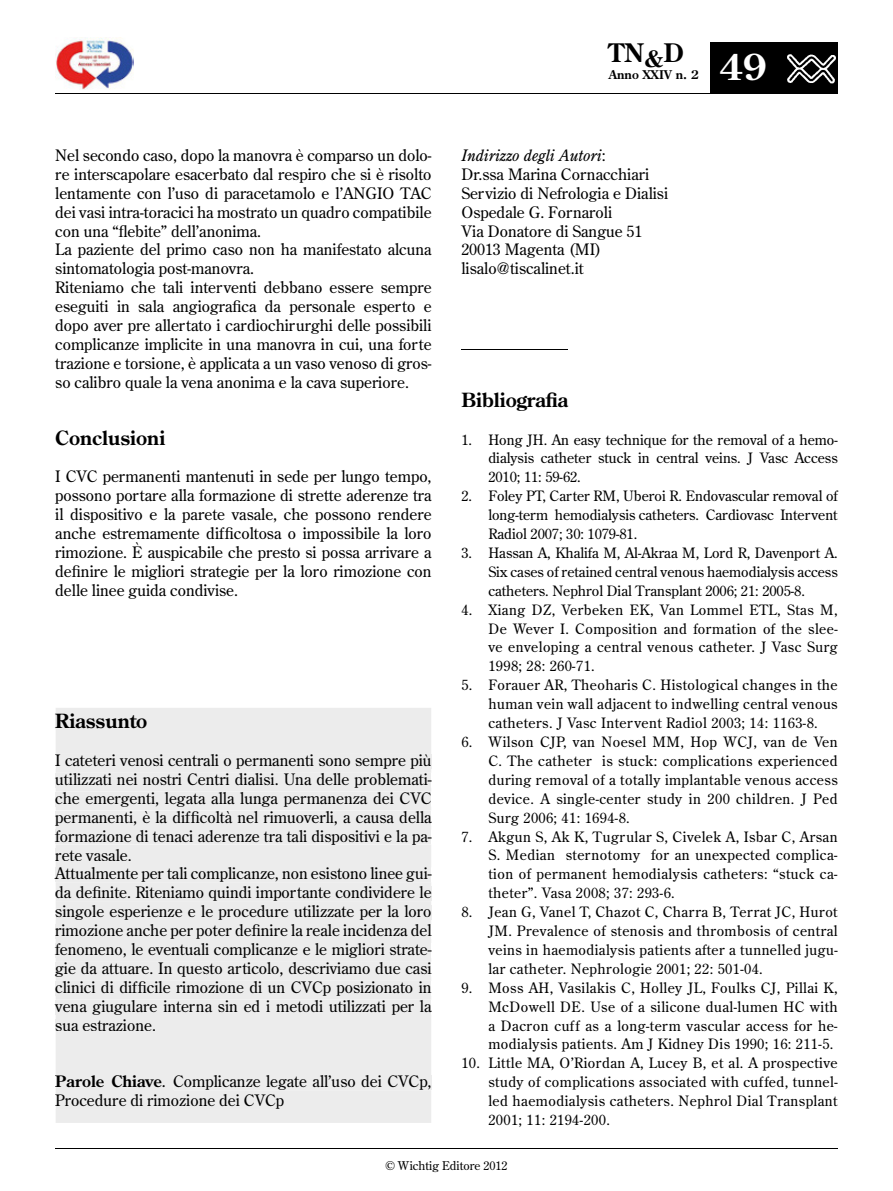
<style>
.page{position:relative;width:893px;height:1191px;background:#fff}
.page>*{position:absolute;margin:0;border:0;box-sizing:border-box;transform-origin:0 0}
.t1{font:700 36px "Century Old Style Std";color:#fff}
.t2{font:700 25.5px "Century Old Style Std";color:#000}
.t3{font:700 19.5px "Century Old Style Std";color:#000}
.t4{font:15.75px/18.9px "Century Old Style Std";color:#000}
.t5{font:14.25px/18.9px "Century Old Style Std";letter-spacing:.03em;color:#000;text-align:justify}
.t6{font:12px "Century Old Style Std";color:#000}
.t7{font:700 12px "Century Old Style Std";color:#000}
.s1{font-weight:700}
.s2{font-style:italic}
</style>
<div class="page">
<img style="left:55px;top:37px;width:78px;height:53px">
<hr style="left:55px;top:94px;width:783px;height:1px;background:#000">
<div style="left:710px;top:43px;width:128px;height:51px;background:#000"></div>
<img style="left:787px;top:54px;width:49px;height:30px">
<hr style="left:55px;top:1147px;width:783px;height:1px;background:#000">
<div style="left:56px;top:708px;width:375px;height:415px;background:#ececec"></div>
<div style="left:56px;top:713px;width:91px;height:15px;background:#ececec"></div>
<div style="left:56px;top:754px;width:375px;height:14px;background:#ececec"></div>
<div style="left:56px;top:773px;width:375px;height:14px;background:#ececec"></div>
<div style="left:56px;top:791px;width:375px;height:15px;background:#ececec"></div>
<div style="left:56px;top:810px;width:375px;height:15px;background:#ececec"></div>
<div style="left:56px;top:829px;width:375px;height:15px;background:#ececec"></div>
<div style="left:56px;top:848px;width:75px;height:12px;background:#ececec"></div>
<div style="left:56px;top:867px;width:375px;height:15px;background:#ececec"></div>
<div style="left:56px;top:886px;width:375px;height:15px;background:#ececec"></div>
<div style="left:56px;top:905px;width:375px;height:15px;background:#ececec"></div>
<div style="left:56px;top:924px;width:375px;height:15px;background:#ececec"></div>
<div style="left:56px;top:943px;width:375px;height:14px;background:#ececec"></div>
<div style="left:56px;top:962px;width:375px;height:14px;background:#ececec"></div>
<div style="left:56px;top:980px;width:375px;height:15px;background:#ececec"></div>
<div style="left:56px;top:999px;width:375px;height:15px;background:#ececec"></div>
<div style="left:56px;top:1019px;width:99px;height:11px;background:#ececec"></div>
<div style="left:56px;top:1075px;width:106px;height:12px;background:#ececec"></div>
<div style="left:174px;top:1075px;width:257px;height:15px;background:#ececec"></div>
<div style="left:56px;top:1094px;width:228px;height:15px;background:#ececec"></div>
<hr style="left:461px;top:349px;width:107px;height:1px;background:#000">
<p class="t4" style="left:55px;top:145px;width:378px">Nel secondo caso, dopo la manovra è comparso un dolo&shy;re interscapolare esacerbato dal respiro che si è risolto lentamente con l’uso di paracetamolo e l’ANGIO TAC dei vasi intra-toracici ha mostrato un quadro compatibile con una “flebite” dell’anonima.<br>La paziente del primo caso non ha manifestato alcuna sintomatologia post-manovra.<br>Riteniamo che tali interventi debbano essere sempre eseguiti in sala angiografica da personale esperto e dopo aver pre allertato i cardiochirurghi delle possibili complicanze implicite in una manovra in cui, una forte trazione e torsione, è applicata a un vaso venoso di gros&shy;so calibro quale la vena anonima e la cava superiore.</p>
<p class="t3" style="left:55px;top:424px;width:112px">Conclusioni</p>
<p class="t4" style="left:55px;top:467px;width:378px;text-align:justify">I CVC permanenti mantenuti in sede per lungo tempo, possono portare alla formazione di strette aderenze tra il dispositivo e la parete vasale, che possono rendere anche estremamente difficoltosa o impossibile la loro rimozione. È auspicabile che presto si possa arrivare a definire le migliori strategie per la loro rimozione con delle linee guida condivise.</p>
<p class="t3" style="left:55px;top:708px;width:94px">Riassunto</p>
<p class="t4" style="left:55px;top:750px;width:378px">I cateteri venosi centrali o permanenti sono sempre più utilizzati nei nostri Centri dialisi. Una delle problemati&shy;che emergenti, legata alla lunga permanenza dei CVC permanenti, è la difficoltà nel rimuoverli, a causa della formazione di tenaci aderenze tra tali dispositivi e la pa&shy;rete vasale.<br>Attualmente per tali complicanze, non esistono linee gui&shy;da definite. Riteniamo quindi importante condividere le singole esperienze e le procedure utilizzate per la loro rimozione anche per poter definire la reale incidenza del fenomeno, le eventuali complicanze e le migliori strate&shy;gie da attuare. In questo articolo, descriviamo due casi clinici di difficile rimozione di un CVCp posizionato in vena giugulare interna sin ed i metodi utilizzati per la sua estrazione.</p>
<p class="t4" style="left:55px;top:1072px;width:378px"><span class="s1">Parole Chiave</span>. Complicanze legate all’uso dei CVCp,<br>Procedure di rimozione dei CVCp</p>
<h2 class="t2" style="left:609px;top:36px;width:76px">TN<sub>&amp;</sub>D</h2>
<p class="t7" style="left:609px;top:67px;width:91px">Anno XXIV n. 2</p>
<h1 class="t1" style="left:719px;top:44px;width:49px">49</h1>
<p class="t4" style="left:461px;top:145px;width:208px"><span class="s2">Indirizzo degli Autori</span>:<br>Dr.ssa Marina Cornacchiari<br>Servizio di Nefrologia e Dialisi<br>Ospedale G. Fornaroli<br>Via Donatore di Sangue 51<br>20013 Magenta (MI) lisalo@tiscalinet.it</p>
<p class="t3" style="left:461px;top:387px;width:108px">Bibliografia</p>
<p class="t5" style="left:488px;top:430px;width:351px;text-indent:-27px">1. Hong JH. An easy technique for the removal of a hemo&shy;dialysis catheter stuck in central veins. J Vasc Access 2010; 11: 59-62.</p>
<p class="t5" style="left:488px;top:486px;width:351px;text-indent:-27px">2. Foley PT, Carter RM, Uberoi R. Endovascular removal of long-term hemodialysis catheters. Cardiovasc Intervent Radiol 2007; 30: 1079-81.</p>
<p class="t5" style="left:488px;top:543px;width:351px;text-indent:-27px">3. Hassan A, Khalifa M, Al-Akraa M, Lord R, Davenport A.<br>Six cases of retained central venous haemodialysis access catheters. Nephrol Dial Transplant 2006; 21: 2005-8.</p>
<p class="t5" style="left:488px;top:600px;width:351px;text-indent:-27px">4. Xiang DZ, Verbeken EK, Van Lommel ETL, Stas M, De Wever I. Composition and formation of the slee&shy;ve enveloping a central venous catheter. J Vasc Surg 1998; 28: 260-71.</p>
<p class="t5" style="left:488px;top:675px;width:351px;text-indent:-27px">5. Forauer AR, Theoharis C. Histological changes in the human vein wall adjacent to indwelling central venous catheters. J Vasc Intervent Radiol 2003; 14: 1163-8.</p>
<p class="t5" style="left:488px;top:732px;width:351px;text-indent:-27px">6. Wilson CJP, van Noesel MM, Hop WCJ, van de Ven C. The catheter is stuck: complications experienced during removal of a totally implantable venous access device. A single-center study in 200 children. J Ped Surg 2006; 41: 1694-8.</p>
<p class="t5" style="left:488px;top:826px;width:351px;text-indent:-27px">7. Akgun S, Ak K, Tugrular S, Civelek A, Isbar C, Arsan S. Median sternotomy for an unexpected complica&shy;tion of permanent hemodialysis catheters: “stuck ca&shy;theter”. Vasa 2008; 37: 293-6.</p>
<p class="t5" style="left:488px;top:902px;width:351px;text-indent:-27px">8. Jean G, Vanel T, Chazot C, Charra B, Terrat JC, Hurot JM. Prevalence of stenosis and thrombosis of central veins in haemodialysis patients after a tunnelled jugu&shy;lar catheter. Nephrologie 2001; 22: 501-04.</p>
<p class="t5" style="left:488px;top:978px;width:351px;text-indent:-27px">9. Moss AH, Vasilakis C, Holley JL, Foulks CJ, Pillai K, McDowell DE. Use of a silicone dual-lumen HC with a Dacron cuff as a long-term vascular access for he&shy;modialysis patients. Am J Kidney Dis 1990; 16: 211-5.</p>
<p class="t5" style="left:488px;top:1053px;width:351px;text-indent:-27px">10. Little MA, O’Riordan A, Lucey B, et al. A prospective study of complications associated with cuffed, tunnel&shy;led haemodialysis catheters. Nephrol Dial Transplant 2001; 11: 2194-200.</p>
<p class="t6" style="left:385px;top:1158px;width:124px">© Wichtig Editore 2012</p>
</div>
